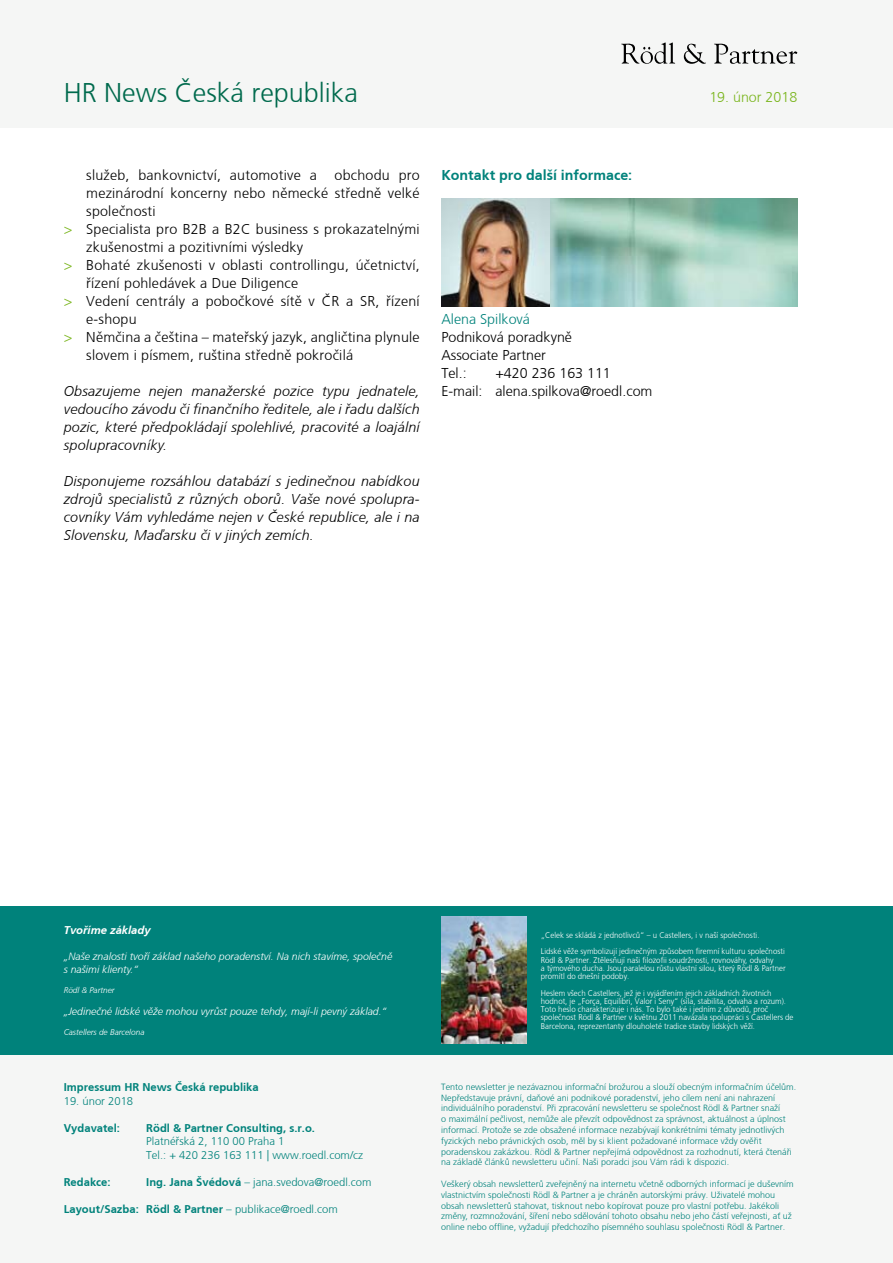
<style>
.page{position:relative;width:893px;height:1263px;background:#fff}
.page>*{position:absolute;margin:0;border:0;box-sizing:border-box;transform-origin:0 0}
.t1{font:300 27px "Frutiger CE";color:#006a4d}
.t2{font:300 14.25px/18px "Frutiger CE";letter-spacing:.015em;color:#000}
.t3{font:italic 300 14.25px/18px "Frutiger CE";letter-spacing:.015em;color:#000;text-align:justify}
.t4{font:700 14.25px "Frutiger CE";color:#00827b}
.t5{font:300 14.25px "Frutiger CE";color:#00827b}
.t6{font:300 14.25px "Frutiger CE";color:#7ab51d}
.t7{font:700 11.25px "Frutiger CE";color:#00827b}
.t8{font:300 11.25px/13.5px "Frutiger CE";color:#00827b}
.t9{font:italic 700 11.25px "Frutiger CE";color:#fff}
.t10{font:italic 300 10.5px/12.6px "Frutiger CE";color:#fff}
.t11{font:300 9px/10.8px "Frutiger CE";color:#00827b}
.t12{font:300 8.25px/8.2px "Frutiger CE";color:#fff;scale:.95 1}
.t13{font:italic 300 8.25px "Frutiger CE";color:#fff}
.s1{color:#7ab51d}
.s2{font-weight:700}
.s3{font-weight:300}
</style>
<div class="page">
<div style="left:0;top:0;width:893px;height:128px;background:#f5f6f5"></div>
<div style="left:0;top:1054px;width:893px;height:209px;background:#f5f6f5"></div>
<div style="left:0;top:906px;width:893px;height:148px;background:#00827b"></div>
<img style="left:441px;top:916px;width:85px;height:128px">
<svg style="left:621px;top:43px;width:54px;height:21px"></svg>
<svg style="left:684px;top:44px;width:22px;height:20px"></svg>
<svg style="left:714px;top:43px;width:83px;height:21px"></svg>
<img style="left:441px;top:198px;width:356px;height:108px">
<h1 class="t1" style="left:64px;top:77px;width:296px">HR News Česká republika</h1>
<h2 class="t2" style="left:86px;top:166px;width:335px">služeb, bankovnictví, automotive a obchodu pro</h2>
<h2 class="t2" style="left:86px;top:184px;width:335px">mezinárodní koncerny nebo německé středně velké</h2>
<h2 class="t2" style="left:86px;top:202px;width:71px">společnosti</h2>
<h2 class="t2" style="left:64px;top:220px;width:357px"><span class="s1">&gt;</span> Specialista pro B2B a B2C business s prokazatelnými</h2>
<h2 class="t2" style="left:86px;top:238px;width:218px">zkušenostmi a pozitivními výsledky</h2>
<h2 class="t2" style="left:64px;top:256px;width:357px"><span class="s1">&gt;</span> Bohaté zkušenosti v oblasti controllingu, účetnictví,</h2>
<h2 class="t2" style="left:86px;top:274px;width:213px">řízení pohledávek a Due Diligence</h2>
<h2 class="t2" style="left:64px;top:292px;width:357px"><span class="s1">&gt;</span> Vedení centrály a pobočkové sítě v ČR a SR, řízení</h2>
<h2 class="t2" style="left:86px;top:310px;width:52px">e-shopu</h2>
<h2 class="t2" style="left:64px;top:328px;width:357px"><span class="s1">&gt;</span> Němčina a čeština – mateřský jazyk, angličtina plynule</h2>
<h2 class="t2" style="left:86px;top:346px;width:268px">slovem i písmem, ruština středně pokročilá</h2>
<h2 class="t3" style="left:64px;top:382px;width:357px">Obsazujeme nejen manažerské pozice typu jednatele, vedoucího závodu či finančního ředitele, ale i řadu dalších pozic, které předpokládají spolehlivé, pracovité a loajální spolupracovníky.</h2>
<h2 class="t3" style="left:64px;top:472px;width:357px">Disponujeme rozsáhlou databází s jedinečnou nabídkou zdrojů specialistů z různých oborů. Vaše nové spolupra&shy;covníky Vám vyhledáme nejen v České republice, ale i na Slovensku, Maďarsku či v jiných zemích.</h2>
<h2 class="t4" style="left:441px;top:167px;width:192px">Kontakt pro další informace:</h2>
<h2 class="t5" style="left:441px;top:311px;width:90px">Alena Spilková</h2>
<h2 class="t2" style="left:441px;top:328px;width:132px">Podniková poradkyně<br>Associate Partner<br>Tel.:</h2>
<h2 class="t2" style="left:441px;top:364px;width:213px;text-indent:54px">+420 236 163 111<br>E-mail: alena.spilkova@roedl.com</h2>
<h2 class="t6" style="left:709px;top:89px;width:89px">19. únor 2018</h2>
<p class="t9" style="left:64px;top:923px;width:88px">Tvoříme základy</p>
<p class="t10" style="left:64px;top:950px;width:330px">„Naše znalosti tvoří základ našeho poradenství. Na nich stavíme, společně s našimi klienty.“</p>
<p class="t13" style="left:64px;top:985px;width:52px">Rödl &amp; Partner</p>
<p class="t10" style="left:64px;top:1005px;width:324px">„Jedinečné lidské věže mohou vyrůst pouze tehdy, mají-li pevný základ.“</p>
<p class="t13" style="left:64px;top:1027px;width:82px">Castellers de Barcelona</p>
<p class="t7" style="left:64px;top:1081px;width:197px">Impressum HR News Česká republika</p>
<p class="t8" style="left:64px;top:1094px;width:71px">19. únor 2018</p>
<p class="t7" style="left:64px;top:1121px;width:58px">Vydavatel:</p>
<p class="t7" style="left:146px;top:1121px;width:170px">Rödl &amp; Partner Consulting, s.r.o.</p>
<p class="t8" style="left:146px;top:1135px;width:218px">Platnéřská 2, 110 00 Praha 1<br>Tel.: + 420 236 163 111 | www.roedl.com/cz</p>
<p class="t7" style="left:64px;top:1175px;width:48px">Redakce:</p>
<p class="t8" style="left:146px;top:1175px;width:227px"><span class="s2">Ing. Jana Švédová</span> – jana.svedova@roedl.com</p>
<p class="t7" style="left:64px;top:1202px;width:276px">Layout/Sazba: Rödl &amp; Partner <span class="s3">– publikace@roedl.com</span></p>
<p class="t12" style="left:541px;top:927px;width:258px;line-height:16.5px">„Celek se skládá z jednotlivců“ – u Castellers, i v naší společnosti.<br>Lidské věže symbolizují jedinečným způsobem firemní kulturu společnosti</p>
<p class="t12" style="left:541px;top:955px;width:259px">Rödl &amp; Partner. Ztělesňují naši filozofii soudržnosti, rovnováhy, odvahy<br>a týmového ducha. Jsou paralelou růstu vlastní silou, který Rödl &amp; Partner promítl do dnešní podoby.</p>
<p class="t12" style="left:541px;top:988px;width:267px">Heslem všech Castellers, jež je i vyjádřením jejich základních životních hodnot, je „Força, Equilibri, Valor i Seny“ (síla, stabilita, odvaha a rozum).<br>Toto heslo charakterizuje i nás. To bylo také i jedním z důvodů, proč společnost Rödl &amp; Partner v květnu 2011 navázala spolupráci s Castellers de Barcelona, reprezentanty dlouholeté tradice stavby lidských věží.</p>
<p class="t11" style="left:441px;top:1081px;width:357px">Tento newsletter je nezávaznou informační brožurou a slouží obecným informačním účelům.<br>Nepředstavuje právní, daňové ani podnikové poradenství, jeho cílem není ani nahrazení individuálního poradenství. Při zpracování newsletteru se společnost Rödl &amp; Partner snaží<br>o maximální pečlivost, nemůže ale převzít odpovědnost za správnost, aktuálnost a úplnost informací. Protože se zde obsažené informace nezabývají konkrétními tématy jednotlivých fyzických nebo právnických osob, měl by si klient požadované informace vždy ověřit poradenskou zakázkou. Rödl &amp; Partner nepřejímá odpovědnost za rozhodnutí, která čtenáři na základě článků newsletteru učiní. Naši poradci jsou Vám rádi k dispozici.</p>
<p class="t11" style="left:441px;top:1178px;width:354px">Veškerý obsah newsletterů zveřejněný na internetu včetně odborných informací je duševním vlastnictvím společnosti Rödl &amp; Partner a je chráněn autorskými právy. Uživatelé mohou obsah newsletterů stahovat, tisknout nebo kopírovat pouze pro vlastní potřebu. Jakékoli změny, rozmnožování, šíření nebo sdělování tohoto obsahu nebo jeho částí veřejnosti, ať už online nebo offline, vyžadují předchozího písemného souhlasu společnosti Rödl &amp; Partner.</p>
</div>
